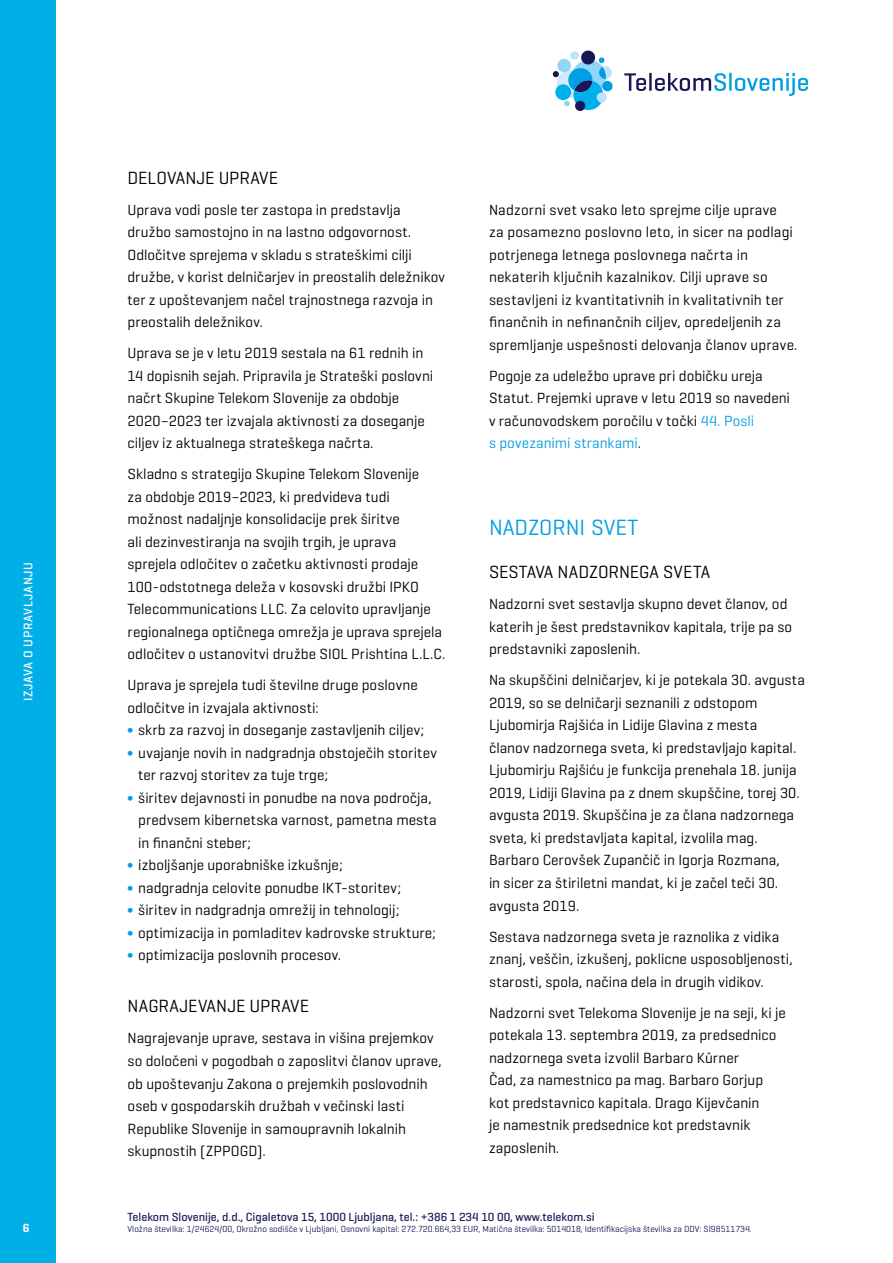
<style>
.page{position:relative;width:893px;height:1263px;background:#fff}
.page>*{position:absolute;margin:0;border:0;box-sizing:border-box;transform-origin:0 0}
.t1{font:22.5px "Geogrotesque";color:#009ee3}
.t2{font:18px "Geogrotesque";color:#000}
.t3{font:15px/22.5px "Geogrotesque";letter-spacing:.005em;color:#000}
.t4{font:500 12.75px "Geogrotesque";letter-spacing:.055em;color:#fff}
.t5{font:500 12px "Geogrotesque";color:#1b1b5a}
.t6{font:600 12px "Geogrotesque";color:#fff}
.t7{font:9px "Geogrotesque";color:#1b1b5a}
.s1{color:#009ee3}
</style>
<div class="page">
<div style="left:0;top:0;width:55px;height:1263px;background:#00afe6"></div>
<svg style="left:624px;top:73px;width:22px;height:18px"></svg>
<hr style="left:649px;top:73px;width:3px;height:18px;background:#1a1759">
<svg style="left:655px;top:73px;width:71px;height:18px"></svg>
<hr style="left:729px;top:73px;width:3px;height:18px;background:#009ee3">
<svg style="left:735px;top:73px;width:73px;height:23px"></svg>
<svg style="left:553px;top:51px;width:59px;height:59px"></svg>
<p class="t4" style="left:20px;top:701px;width:141px;rotate:-90deg">IZJAVA O UPRAVLJANJU</p>
<p class="t6" style="left:23px;top:1220px;width:8px">6</p>
<p class="t2" style="left:128px;top:166px;width:152px">DELOVANJE UPRAVE</p>
<p class="t3" style="left:128px;top:198px;width:319px">Uprava vodi posle ter zastopa in predstavlja družbo samostojno in na lastno odgovornost.<br>Odločitve sprejema v skladu s strateškimi cilji družbe, v korist delničarjev in preostalih deležnikov ter z upoštevanjem načel trajnostnega razvoja in preostalih deležnikov.</p>
<p class="t3" style="left:128px;top:341px;width:307px">Uprava se je v letu 2019 sestala na 61 rednih in 14 dopisnih sejah. Pripravila je Strateški poslovni načrt Skupine Telekom Slovenije za obdobje 2020–2023 ter izvajala aktivnosti za doseganje ciljev iz aktualnega strateškega načrta.</p>
<p class="t3" style="left:128px;top:462px;width:319px">Skladno s strategijo Skupine Telekom Slovenije<br>za obdobje 2019–2023, ki predvideva tudi možnost nadaljnje konsolidacije prek širitve<br>ali dezinvestiranja na svojih trgih, je uprava sprejela odločitev o začetku aktivnosti prodaje 100-odstotnega deleža v kosovski družbi IPKO Telecommunications LLC. Za celovito upravljanje regionalnega optičnega omrežja je uprava sprejela odločitev o ustanovitvi družbe SIOL Prishtina L.L.C.</p>
<p class="t3" style="left:128px;top:673px;width:292px">Uprava je sprejela tudi številne druge poslovne</p>
<p class="t3" style="left:128px;top:696px;width:193px">odločitve in izvajala aktivnosti:</p>
<p class="t3" style="left:128px;top:718px;width:298px"><span class="s1">∫</span> skrb za razvoj in doseganje zastavljenih ciljev;</p>
<p class="t3" style="left:128px;top:741px;width:311px"><span class="s1">∫</span> uvajanje novih in nadgradnja obstoječih storitev</p>
<p class="t3" style="left:138px;top:763px;width:192px">ter razvoj storitev za tuje trge;</p>
<p class="t3" style="left:128px;top:786px;width:306px"><span class="s1">∫</span> širitev dejavnosti in ponudbe na nova področja,</p>
<p class="t3" style="left:138px;top:808px;width:300px">predvsem kibernetska varnost, pametna mesta</p>
<p class="t3" style="left:138px;top:831px;width:114px">in finančni steber;</p>
<p class="t3" style="left:128px;top:853px;width:217px"><span class="s1">∫</span> izboljšanje uporabniške izkušnje;</p>
<p class="t3" style="left:128px;top:876px;width:275px"><span class="s1">∫</span> nadgradnja celovite ponudbe IKT-storitev;</p>
<p class="t3" style="left:128px;top:898px;width:274px"><span class="s1">∫</span> širitev in nadgradnja omrežij in tehnologij;</p>
<p class="t3" style="left:128px;top:921px;width:310px"><span class="s1">∫</span> optimizacija in pomladitev kadrovske strukture;</p>
<p class="t3" style="left:128px;top:943px;width:215px"><span class="s1">∫</span> optimizacija poslovnih procesov.</p>
<p class="t2" style="left:128px;top:995px;width:183px">NAGRAJEVANJE UPRAVE</p>
<p class="t3" style="left:128px;top:1027px;width:316px">Nagrajevanje uprave, sestava in višina prejemkov so določeni v pogodbah o zaposlitvi članov uprave, ob upoštevanju Zakona o prejemkih poslovodnih oseb v gospodarskih družbah v večinski lasti Republike Slovenije in samoupravnih lokalnih skupnostih (ZPPOGD).</p>
<p class="t3" style="left:489px;top:198px;width:310px">Nadzorni svet vsako leto sprejme cilje uprave<br>za posamezno poslovno leto, in sicer na podlagi potrjenega letnega poslovnega načrta in nekaterih ključnih kazalnikov. Cilji uprave so sestavljeni iz kvantitativnih in kvalitativnih ter finančnih in nefinančnih ciljev, opredeljenih za spremljanje uspešnosti delovanja članov uprave.</p>
<p class="t3" style="left:489px;top:364px;width:302px">Pogoje za udeležbo uprave pri dobičku ureja Statut. Prejemki uprave v letu 2019 so navedeni v računovodskem poročilu v točki <span class="s1">44. Posli<br>s povezanimi strankami</span>.</p>
<h1 class="t1" style="left:489px;top:513px;width:151px">NADZORNI SVET</h1>
<p class="t2" style="left:489px;top:561px;width:223px">SESTAVA NADZORNEGA SVETA</p>
<p class="t3" style="left:489px;top:593px;width:305px">Nadzorni svet sestavlja skupno devet članov, od katerih je šest predstavnikov kapitala, trije pa so predstavniki zaposlenih.</p>
<p class="t3" style="left:489px;top:669px;width:317px">Na skupščini delničarjev, ki je potekala 30. avgusta 2019, so se delničarji seznanili z odstopom Ljubomirja Rajšića in Lidije Glavina z mesta<br>članov nadzornega sveta, ki predstavljajo kapital.<br>Ljubomirju Rajšiću je funkcija prenehala 18. junija 2019, Lidiji Glavina pa z dnem skupščine, torej 30. avgusta 2019. Skupščina je za člana nadzornega sveta, ki predstavljata kapital, izvolila mag.<br>Barbaro Cerovšek Zupančič in Igorja Rozmana,<br>in sicer za štiriletni mandat, ki je začel teči 30. avgusta 2019.</p>
<p class="t3" style="left:489px;top:925px;width:305px">Sestava nadzornega sveta je raznolika z vidika znanj, veščin, izkušenj, poklicne usposobljenosti, starosti, spola, načina dela in drugih vidikov.</p>
<p class="t3" style="left:489px;top:1001px;width:298px">Nadzorni svet Telekoma Slovenije je na seji, ki je potekala 13. septembra 2019, za predsednico nadzornega sveta izvolil Barbaro Kürner<br>Čad, za namestnico pa mag. Barbaro Gorjup kot predstavnico kapitala. Drago Kijevčanin<br>je namestnik predsednice kot predstavnik zaposlenih.</p>
<p class="t5" style="left:128px;top:1210px;width:468px">Telekom Slovenije, d.d., Cigaletova 15, 1000 Ljubljana, tel.: +386 1 234 10 00, www.telekom.si</p>
<p class="t7" style="left:128px;top:1223px;width:626px">Vložna številka: 1/24624/00, Okrožno sodišče v Ljubljani, Osnovni kapital: 272.720.664,33 EUR, Matična številka: 5014018, Identifikacijska številka za DDV: SI98511734.</p>
</div>
